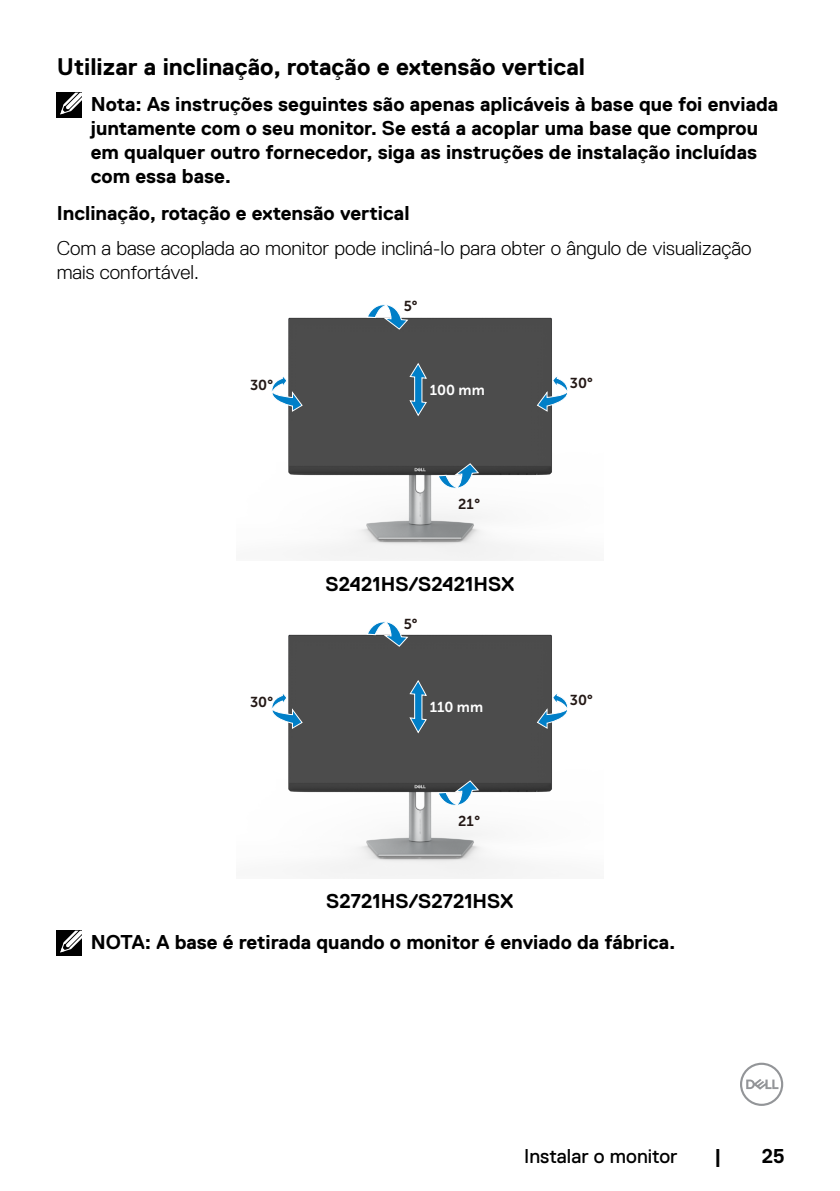
<style>
.page{position:relative;width:840px;height:1191px;background:#fff}
.page>*{position:absolute;margin:0;border:0;box-sizing:border-box;transform-origin:0 0}
.t1{font:700 24px "Dell Replica";color:#000}
.t2{font:700 20px/24px "Dell Replica";color:#000}
.t3{font:300 20px/24px "Dell Replica";color:#000}
.t4{font:20px "Dell Replica";color:#000}
.t5{font:14.4px "Museo Sans For Dell 700";color:#231815}
.t6{font:14.4px "Museo Sans For Dell 700";color:#fff}
</style>
<div class="page">
<svg style="left:740px;top:1062px;width:42px;height:44px"></svg>
<div style="left:57px;top:93px;width:25px;height:25px;background:#000"></div>
<svg style="left:60px;top:93px;width:22px;height:22px"></svg>
<img style="left:288px;top:317px;width:264px;height:243px">
<svg style="left:408px;top:362px;width:19px;height:55px"></svg>
<svg style="left:366px;top:304px;width:43px;height:26px"></svg>
<svg style="left:535px;top:317px;width:33px;height:96px"></svg>
<svg style="left:271px;top:317px;width:32px;height:96px"></svg>
<svg style="left:437px;top:462px;width:43px;height:28px"></svg>
<img style="left:288px;top:634px;width:264px;height:244px">
<svg style="left:408px;top:679px;width:19px;height:55px"></svg>
<svg style="left:366px;top:621px;width:43px;height:26px"></svg>
<svg style="left:535px;top:634px;width:33px;height:96px"></svg>
<svg style="left:271px;top:634px;width:32px;height:96px"></svg>
<svg style="left:437px;top:779px;width:43px;height:28px"></svg>
<div style="left:57px;top:930px;width:25px;height:26px;background:#000"></div>
<svg style="left:60px;top:930px;width:22px;height:23px"></svg>
<p class="t1" style="left:57px;top:54px;width:529px">Utilizar a inclinação, rotação e extensão vertical</p>
<p class="t2" style="left:91px;top:92px;width:688px">Nota: As instruções seguintes são apenas aplicáveis à base que foi enviada juntamente com o seu monitor. Se está a acoplar uma base que comprou em qualquer outro fornecedor, siga as instruções de instalação incluídas com essa base.</p>
<p class="t2" style="left:57px;top:201px;width:354px">Inclinação, rotação e extensão vertical</p>
<p class="t3" style="left:57px;top:236px;width:695px">Com a base acoplada ao monitor pode incliná-lo para obter o ângulo de visualização mais confortável.</p>
<p class="t5" style="left:403px;top:298px;width:15px">5°</p>
<p class="t5" style="left:250px;top:376px;width:24px">30°</p>
<p class="t5" style="left:569px;top:375px;width:24px">30°</p>
<p class="t6" style="left:429px;top:382px;width:57px">100 mm</p>
<p class="t5" style="left:458px;top:496px;width:24px">21°</p>
<p class="t2" style="left:325px;top:572px;width:190px">S2421HS/S2421HSX</p>
<p class="t5" style="left:403px;top:615px;width:15px">5°</p>
<p class="t5" style="left:250px;top:693px;width:24px">30°</p>
<p class="t5" style="left:569px;top:692px;width:24px">30°</p>
<p class="t6" style="left:429px;top:699px;width:55px">110 mm</p>
<p class="t5" style="left:458px;top:813px;width:24px">21°</p>
<p class="t2" style="left:91px;top:880px;width:586px;line-height:41px;text-indent:235px">S2721HS/S2721HSX<br>NOTA: A base é retirada quando o monitor é enviado da fábrica.</p>
<p class="t4" style="left:524px;top:1144px;width:155px">Instalar o monitor</p>
<p class="t2" style="left:713px;top:1143px;width:9px">|</p>
<p class="t2" style="left:761px;top:1143px;width:25px">25</p>
</div>
